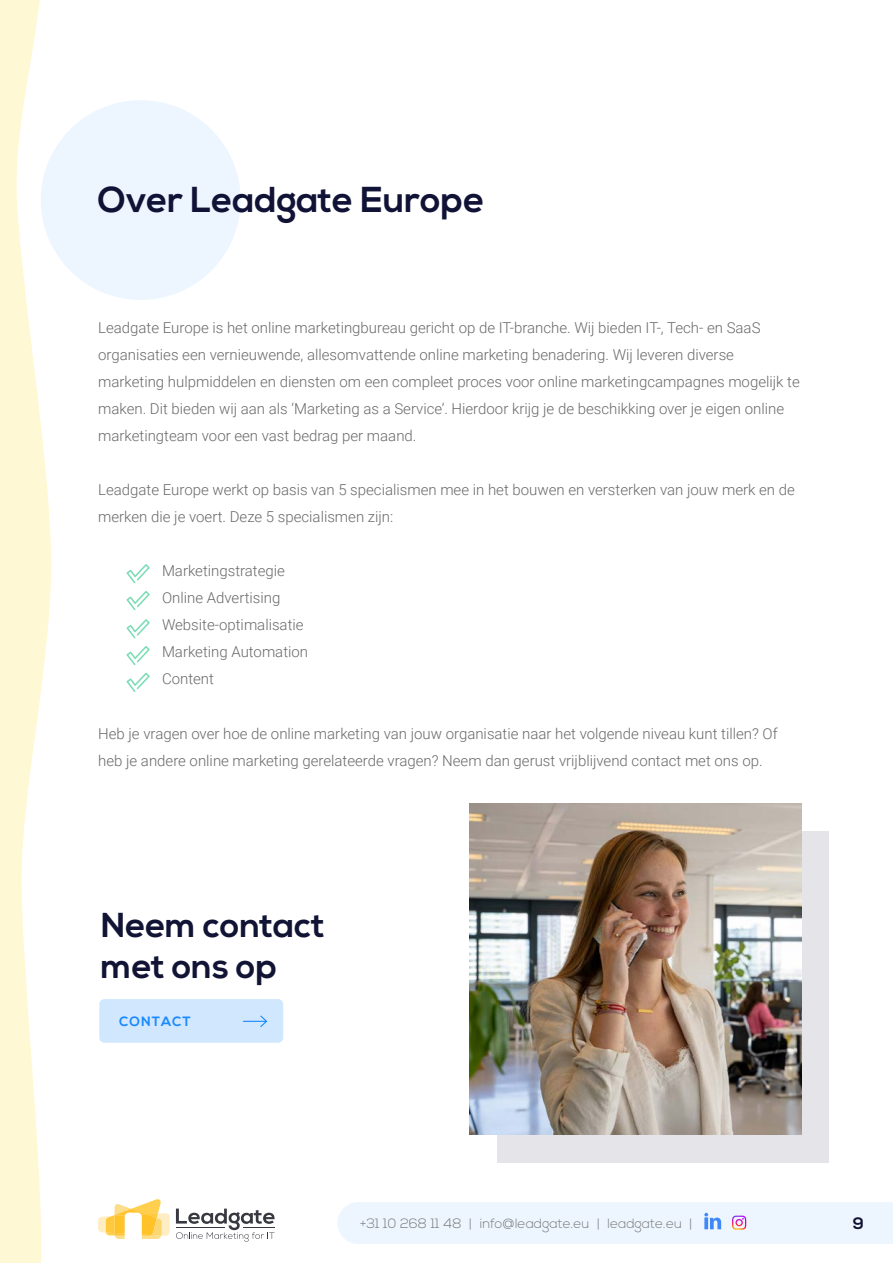
<style>
.page{position:relative;width:893px;height:1263px;background:#fff}
.page>*{position:absolute;margin:0;border:0;box-sizing:border-box;transform-origin:0 0}
.t1{font:700 36px "Nexa";color:#111336}
.t2{font:700 34.5px "Nexa";color:#111434}
.t3{font:700 16.5px "Nexa";color:#111336}
.Bodytext{font:300 15px/27px "Roboto";color:#696969}
.t4{font:300 13.5px "Nexa";color:#797979}
.Page_number{font:700 13.5px "Nexa";letter-spacing:.08em;color:#1989ff}
</style>
<div class="page">
<svg style="left:0;top:0;width:51px;height:1263px;fill:#fff8d4"></svg>
<div style="left:337px;top:1202px;width:556px;height:42px;background:#edf6ff"></div>
<svg style="left:98px;top:1199px;width:72px;height:40px"></svg>
<svg style="left:176px;top:1208px;width:99px;height:34px"></svg>
<hr style="left:244px;top:1228px;width:31px;height:1px;background:#383840">
<hr style="left:176px;top:1228px;width:49px;height:1px;background:#383840">
<div style="left:41px;top:100px;width:200px;height:200px;background:#edf6ff;border-radius:50%"></div>
<div style="left:498px;top:831px;width:331px;height:332px;background:#e5e5e9"></div>
<img style="left:470px;top:803px;width:331px;height:332px">
<div style="left:99px;top:999px;width:184px;height:44px;background:#d1e7fe;border-radius:5px"></div>
<svg style="left:243px;top:1015px;width:25px;height:12px"></svg>
<svg style="left:126px;top:564px;width:24px;height:19px"></svg>
<svg style="left:126px;top:591px;width:24px;height:19px"></svg>
<svg style="left:126px;top:619px;width:24px;height:19px"></svg>
<svg style="left:126px;top:646px;width:24px;height:19px"></svg>
<svg style="left:126px;top:673px;width:24px;height:19px"></svg>
<h2 class="t1" style="left:98px;top:179px;width:388px">Over Leadgate Europe</h2>
<p class="Bodytext" style="left:98px;top:314px;width:703px">Leadgate Europe is het online marketingbureau gericht op de IT-branche. Wij bieden IT-, Tech- en SaaS organisaties een vernieuwende, allesomvattende online marketing benadering. Wij leveren diverse marketing hulpmiddelen en diensten om een compleet proces voor online marketingcampagnes mogelijk te maken. Dit bieden wij aan als ‘Marketing as a Service’. Hierdoor krijg je de beschikking over je eigen online marketingteam voor een vast bedrag per maand.</p>
<p class="Bodytext" style="left:98px;top:476px;width:698px">Leadgate Europe werkt op basis van 5 specialismen mee in het bouwen en versterken van jouw merk en de merken die je voert. Deze 5 specialismen zijn:</p>
<p class="Bodytext" style="left:162px;top:557px;width:124px">Marketingstrategie</p>
<p class="Bodytext" style="left:162px;top:584px;width:120px">Online Advertising</p>
<p class="Bodytext" style="left:162px;top:611px;width:143px">Website-optimalisatie</p>
<p class="Bodytext" style="left:162px;top:638px;width:148px">Marketing Automation</p>
<p class="Bodytext" style="left:162px;top:665px;width:53px">Content</p>
<p class="Bodytext" style="left:98px;top:719px;width:681px">Heb je vragen over hoe de online marketing van jouw organisatie naar het volgende niveau kunt tillen? Of heb je andere online marketing gerelateerde vragen? Neem dan gerust vrijblijvend contact met ons op.</p>
<h2 class="t2" style="left:101px;top:905px;width:226px">Neem contact</h2>
<h2 class="t2" style="left:101px;top:946px;width:178px">met ons op</h2>
<p class="Page_number" style="left:119px;top:1014px;width:73px">CONTACT</p>
<p class="t4" style="left:360px;top:1215px;width:334px">+31 10 268 11 48 | info@leadgate.eu | leadgate.eu |</p>
<p class="t3" style="left:853px;top:1214px;width:13px">9</p>
</div>
